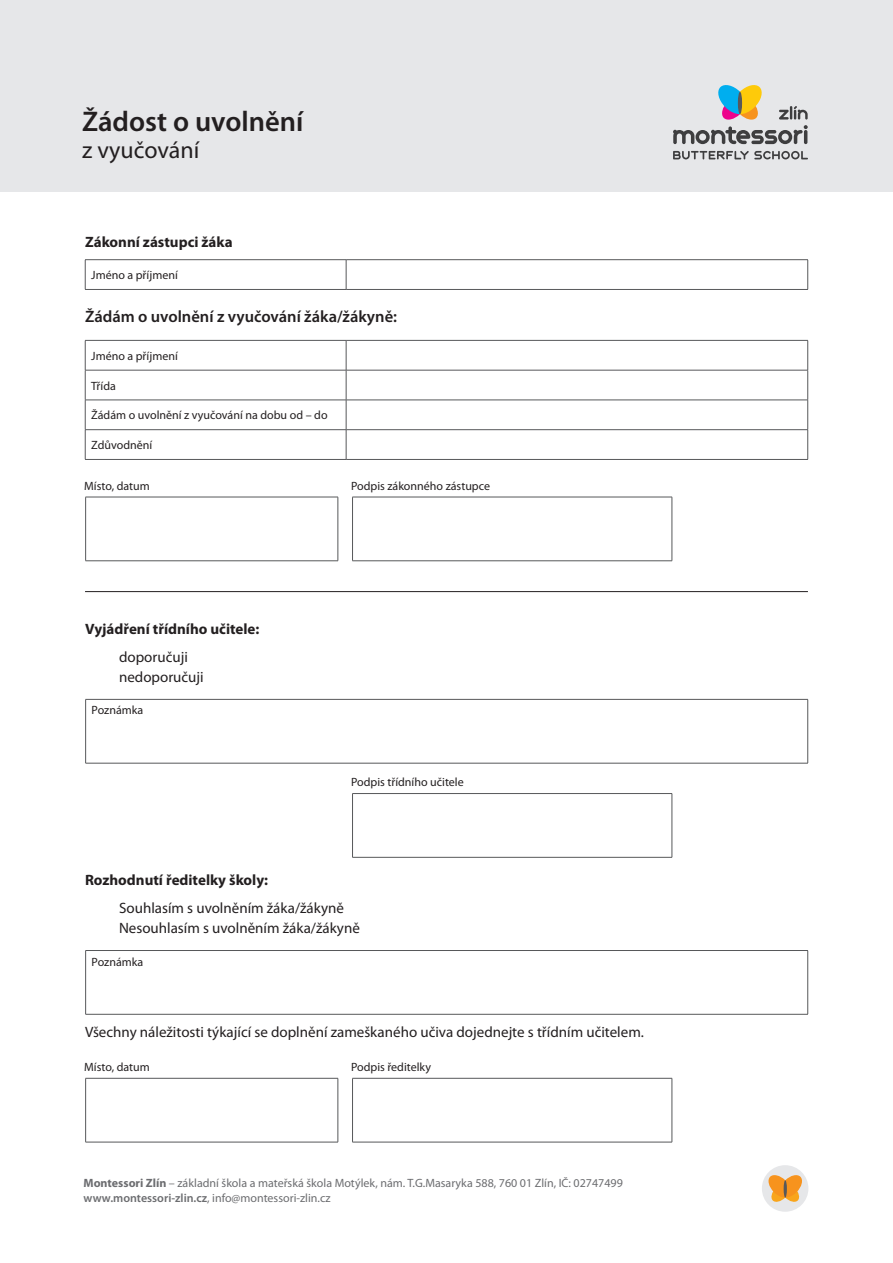
<style>
.page{position:relative;width:893px;height:1263px;background:#fff}
.page>*{position:absolute;margin:0;border:0;box-sizing:border-box;transform-origin:0 0}
.t1{font:600 28.5px "Myriad Pro";color:#231f20}
.t2{font:24px "Myriad Pro";color:#231f20}
.t3{font:600 16.5px "Myriad Pro";color:#231f20}
.t4{font:15px "Myriad Pro";color:#231f20}
.t5{font:700 15px "Myriad Pro";color:#231f20}
.t6{font:12px "Myriad Pro";color:#231f20}
.t7{font:12px/14.4px "Myriad Pro";color:#6c6d70}
.s1{font-weight:700}
.s2{font-weight:600}
</style>
<div class="page">
<div style="left:0;top:0;width:893px;height:191px;background:#e6e7e9"></div>
<svg style="left:673px;top:151px;width:135px;height:8px"></svg>
<svg style="left:673px;top:85px;width:135px;height:59px"></svg>
<svg style="left:346px;top:260px;width:1px;height:29px"></svg>
<svg style="left:807px;top:260px;width:1px;height:29px"></svg>
<hr style="left:85px;top:289px;width:261px;height:1px;background:#57585a">
<hr style="left:346px;top:289px;width:462px;height:1px;background:#57585a">
<hr style="left:85px;top:259px;width:261px;height:1px;background:#57585a">
<svg style="left:85px;top:260px;width:1px;height:29px"></svg>
<hr style="left:346px;top:259px;width:462px;height:1px;background:#57585a">
<svg style="left:807px;top:341px;width:1px;height:29px"></svg>
<hr style="left:807px;top:370px;width:1px;height:30px;background:#57585a">
<hr style="left:346px;top:400px;width:462px;height:1px;background:#57585a">
<hr style="left:346px;top:429px;width:462px;height:1px;background:#57585a">
<svg style="left:807px;top:400px;width:1px;height:59px"></svg>
<hr style="left:85px;top:459px;width:261px;height:1px;background:#57585a">
<hr style="left:346px;top:459px;width:462px;height:1px;background:#57585a">
<hr style="left:346px;top:370px;width:462px;height:1px;background:#57585a">
<hr style="left:346px;top:340px;width:462px;height:1px;background:#57585a">
<svg style="left:85px;top:340px;width:262px;height:119px"></svg>
<hr style="left:352px;top:1078px;width:1px;height:64px;background:#57585a">
<hr style="left:672px;top:1078px;width:1px;height:64px;background:#57585a">
<hr style="left:352px;top:1078px;width:320px;height:1px;background:#57585a">
<hr style="left:352px;top:1142px;width:320px;height:1px;background:#57585a">
<hr style="left:352px;top:794px;width:1px;height:63px;background:#57585a">
<hr style="left:672px;top:794px;width:1px;height:63px;background:#57585a">
<hr style="left:352px;top:793px;width:320px;height:1px;background:#57585a">
<hr style="left:352px;top:857px;width:320px;height:1px;background:#57585a">
<hr style="left:85px;top:1078px;width:1px;height:64px;background:#57585a">
<hr style="left:338px;top:1078px;width:1px;height:64px;background:#57585a">
<hr style="left:85px;top:1078px;width:253px;height:1px;background:#57585a">
<hr style="left:85px;top:1142px;width:253px;height:1px;background:#57585a">
<div style="left:762px;top:1165px;width:46px;height:47px;background:#e6e7e9;border-radius:50%"></div>
<svg style="left:768px;top:1175px;width:34px;height:27px"></svg>
<hr style="left:784px;top:1180px;width:3px;height:17px;background:#57585a;border-radius:50%">
<hr style="left:352px;top:497px;width:1px;height:64px;background:#57585a">
<hr style="left:672px;top:497px;width:1px;height:64px;background:#57585a">
<hr style="left:352px;top:497px;width:320px;height:1px;background:#57585a">
<hr style="left:352px;top:560px;width:320px;height:1px;background:#57585a">
<hr style="left:85px;top:497px;width:1px;height:64px;background:#57585a">
<hr style="left:338px;top:497px;width:1px;height:64px;background:#57585a">
<hr style="left:85px;top:497px;width:253px;height:1px;background:#57585a">
<hr style="left:85px;top:560px;width:253px;height:1px;background:#57585a">
<hr style="left:85px;top:699px;width:1px;height:64px;background:#57585a">
<hr style="left:807px;top:699px;width:1px;height:64px;background:#57585a">
<hr style="left:85px;top:699px;width:723px;height:1px;background:#57585a">
<hr style="left:85px;top:763px;width:723px;height:1px;background:#57585a">
<hr style="left:85px;top:951px;width:1px;height:63px;background:#57585a">
<hr style="left:807px;top:951px;width:1px;height:63px;background:#57585a">
<hr style="left:85px;top:950px;width:723px;height:1px;background:#57585a">
<hr style="left:85px;top:1014px;width:723px;height:1px;background:#57585a">
<hr style="left:85px;top:591px;width:723px;height:1px;background:#231f20">
<h1 class="t1" style="left:82px;top:103px;width:223px">Žádost o uvolnění</h1>
<h2 class="t2" style="left:82px;top:135px;width:119px">z vyučování</h2>
<p class="t5" style="left:85px;top:232px;width:149px">Zákonní zástupci žáka</p>
<p class="t6" style="left:91px;top:268px;width:88px">Jméno a příjmení</p>
<h3 class="t3" style="left:85px;top:306px;width:314px">Žádám o uvolnění z vyučování žáka/žákyně:</h3>
<p class="t6" style="left:91px;top:348px;width:88px">Jméno a příjmení</p>
<p class="t6" style="left:91px;top:378px;width:26px">Třída</p>
<p class="t6" style="left:91px;top:408px;width:238px">Žádám o uvolnění z vyučování na dobu od – do</p>
<p class="t6" style="left:91px;top:438px;width:63px">Zdůvodnění</p>
<p class="t6" style="left:84px;top:478px;width:67px">Místo, datum</p>
<p class="t6" style="left:351px;top:478px;width:141px">Podpis zákonného zástupce</p>
<p class="t5" style="left:85px;top:619px;width:176px">Vyjádření třídního učitele:</p>
<p class="t4" style="left:119px;top:647px;width:70px">doporučuji</p>
<p class="t4" style="left:119px;top:668px;width:86px">nedoporučuji</p>
<p class="t6" style="left:92px;top:703px;width:53px">Poznámka</p>
<p class="t6" style="left:351px;top:775px;width:114px">Podpis třídního učitele</p>
<p class="t5" style="left:85px;top:870px;width:185px">Rozhodnutí ředitelky školy:</p>
<p class="t4" style="left:119px;top:898px;width:226px">Souhlasím s uvolněním žáka/žákyně</p>
<p class="t4" style="left:119px;top:919px;width:242px">Nesouhlasím s uvolněním žáka/žákyně</p>
<p class="t6" style="left:92px;top:954px;width:53px">Poznámka</p>
<p class="t4" style="left:85px;top:1022px;width:560px">Všechny náležitosti týkající se doplnění zameškaného učiva dojednejte s třídním učitelem.</p>
<p class="t6" style="left:84px;top:1060px;width:67px">Místo, datum</p>
<p class="t6" style="left:351px;top:1060px;width:81px">Podpis ředitelky</p>
<p class="t7" style="left:84px;top:1176px;width:541px"><span class="s1">Montessori Zlín</span> – základní škola a mateřská škola Motýlek, nám. T.G.Masaryka 588, 760 01 Zlín, IČ: 02747499 <span class="s2">www.montessori-zlin.cz</span>, info@montessori-zlin.cz</p>
</div>
